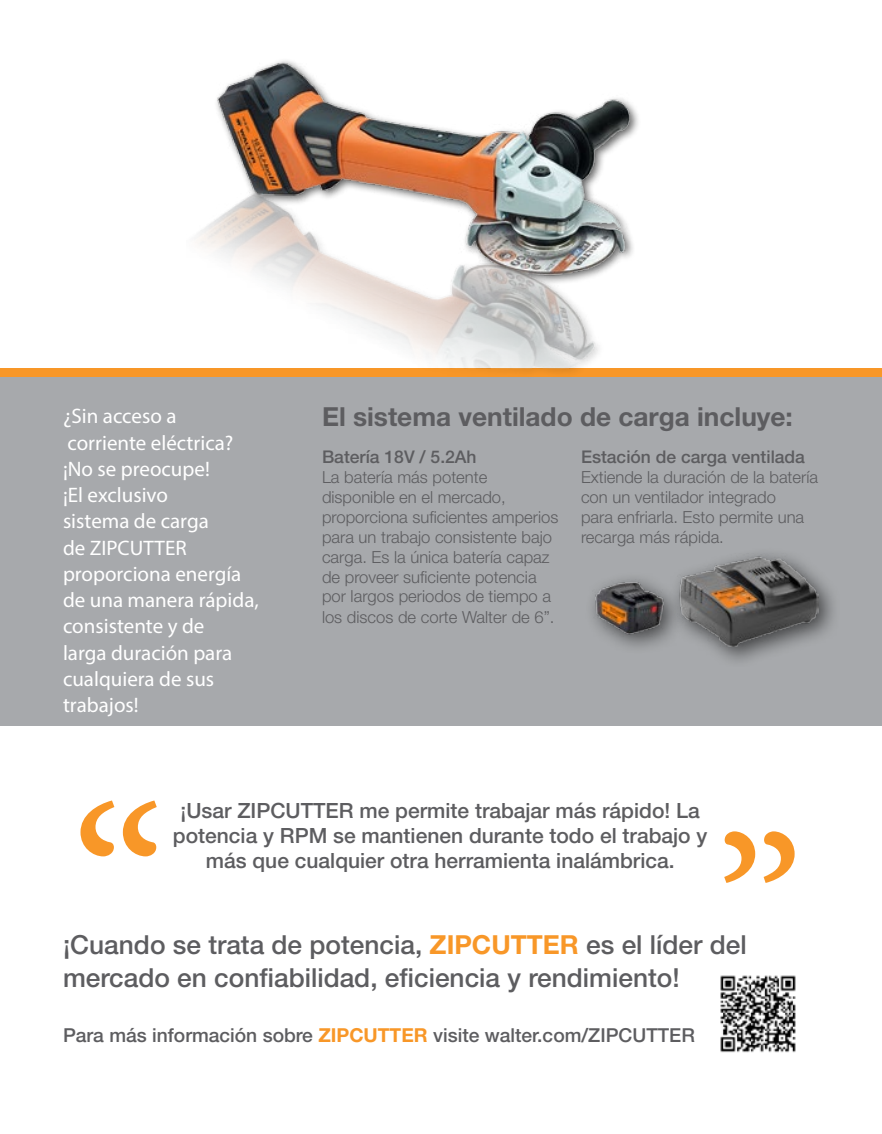
<style>
.page{position:relative;width:882px;height:1134px;background:#fff}
.page>*{position:absolute;margin:0;border:0;box-sizing:border-box;transform-origin:0 0}
.t1{font:500 26.25px/33.2px "Helvetica Neue";color:#5d5d60}
.t2{font:700 26.25px "Helvetica Neue";color:#5d5d60}
.t3{font:21px/26.2px "Myriad Pro";color:#fff}
.t4{font:500 21px/25.2px "Helvetica Neue";color:#5d5d60;text-align:center}
.t5{font:500 19.25px "Helvetica Neue";color:#5d5d60}
.t6{font:500 17.5px "Helvetica Neue";color:#5d5d60}
.t7{font:300 16.62px/20.1px "Helvetica Neue";color:#5d5d60}
.s1{font-weight:700;color:#f89728}
</style>
<div class="page">
<div style="left:0;top:370px;width:882px;height:356px;background:#a7a9ac"></div>
<div style="left:0;top:369px;width:882px;height:8px;background:#f89728"></div>
<div style="left:669px;top:546px;width:172px;height:124px;background:#000;opacity:.6"></div>
<img style="left:677px;top:553px;width:142px;height:94px">
<div style="left:585px;top:572px;width:100px;height:83px;background:#000;opacity:.6"></div>
<img style="left:593px;top:580px;width:73px;height:57px">
<svg style="left:81px;top:800px;width:76px;height:56px"></svg>
<svg style="left:724px;top:831px;width:71px;height:52px"></svg>
<div style="left:186px;top:58px;width:455px;height:322px;background:#000;opacity:.62"></div>
<img style="left:186px;top:58px;width:475px;height:311px">
<img style="left:720px;top:975px;width:76px;height:78px">
<p class="t3" style="left:63px;top:403px;width:197px">¿Sin acceso a corriente eléctrica? ¡No se preocupe!<br>¡El exclusivo<br>sistema de carga<br>de ZIPCUTTER proporciona energía de una manera rápida, consistente y de<br>larga duración para cualquiera de sus trabajos!</p>
<h1 class="t2" style="left:322px;top:400px;width:472px">El sistema ventilado de carga incluye:</h1>
<p class="t6" style="left:322px;top:446px;width:156px">Batería 18V / 5.2Ah</p>
<p class="t7" style="left:322px;top:466px;width:238px">La batería más potente disponible en el mercado, proporciona suficientes amperios para un trabajo consistente bajo carga. Es la única batería capaz de proveer suficiente potencia por largos periodos de tiempo a los discos de corte Walter de 6”.</p>
<p class="t6" style="left:581px;top:446px;width:226px">Estación de carga ventilada</p>
<p class="t7" style="left:581px;top:467px;width:239px">Extiende la duración de la batería con un ventilador integrado<br>para enfriarla. Esto permite una recarga más rápida.</p>
<p class="t4" style="left:173px;top:798px;width:536px">¡Usar ZIPCUTTER me permite trabajar más rápido! La potencia y RPM se mantienen durante todo el trabajo y más que cualquier otra herramienta inalámbrica.</p>
<h1 class="t1" style="left:63px;top:928px;width:685px">¡Cuando se trata de potencia, <span class="s1">ZIPCUTTER</span> es el líder del mercado en confiabilidad, eficiencia y rendimiento!</h1>
<p class="t5" style="left:63px;top:1023px;width:633px">Para más información sobre <span class="s1">ZIPCUTTER</span> visite walter.com/ZIPCUTTER</p>
</div>
